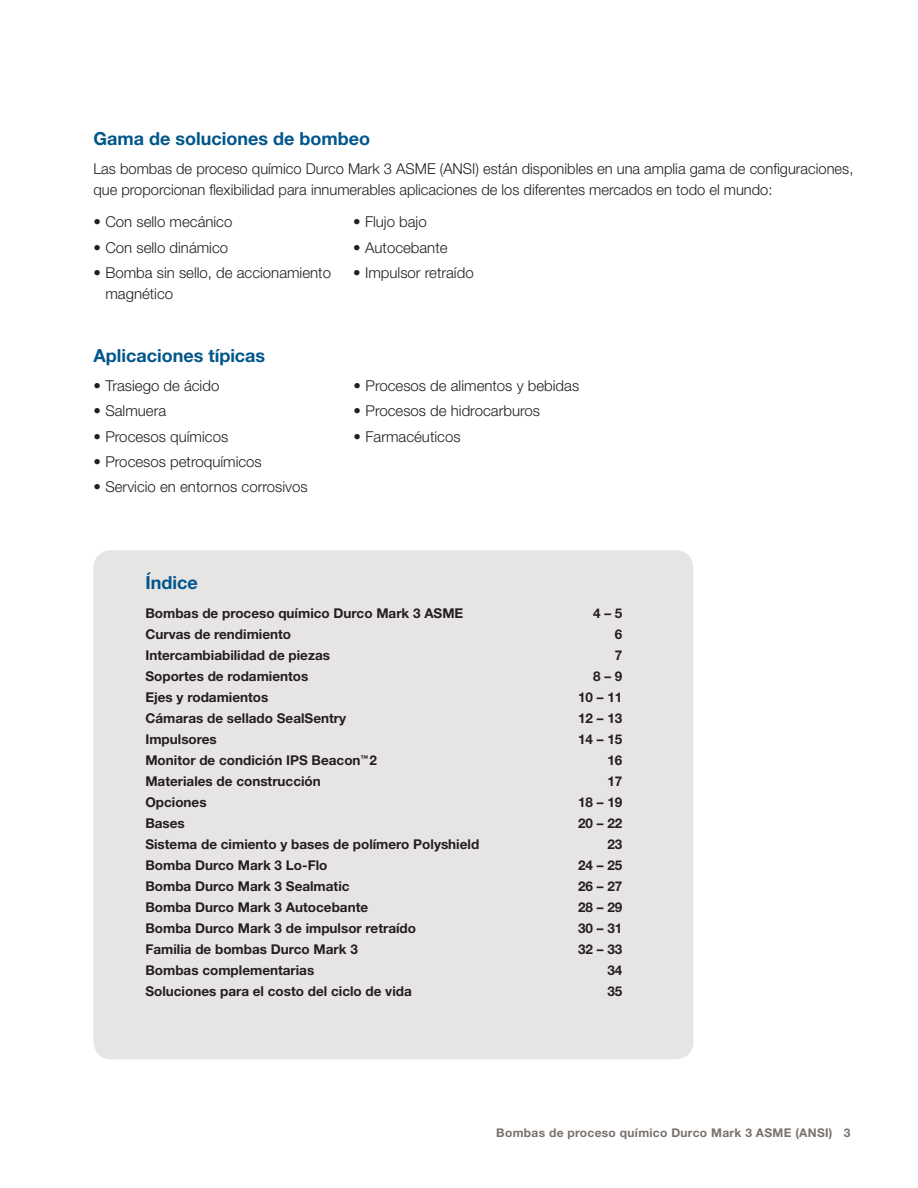
<style>
.page{position:relative;width:918px;height:1188px;background:#fff}
.page>*{position:absolute;margin:0;border:0;box-sizing:border-box;transform-origin:0 0}
.t1{font:700 18px "Helvetica Neue LT Std";color:#00568a}
.t2{font:300 15px/21px "Helvetica Neue LT Std";color:#231f20}
.t3{font:700 13.5px "Helvetica Neue LT Std";color:#231f20}
.t4{font:700 12px "Helvetica Neue LT Std";letter-spacing:.025em;color:#79716c}
</style>
<div class="page">
<div style="left:93px;top:550px;width:600px;height:509px;background:#e7e5e3;border-radius:18px"></div>
<h1 class="t1" style="left:93px;top:127px;width:278px">Gama de soluciones de bombeo</h1>
<p class="t2" style="left:93px;top:158px;width:761px">Las bombas de proceso químico Durco Mark 3 ASME (ANSI) están disponibles en una amplia gama de configuraciones, que proporcionan flexibilidad para innumerables aplicaciones de los diferentes mercados en todo el mundo:</p>
<p class="t2" style="left:93px;top:211px;width:140px">• Con sello mecánico</p>
<p class="t2" style="left:93px;top:236px;width:136px">• Con sello dinámico</p>
<p class="t2" style="left:105px;top:262px;width:227px;text-indent:-12px">• Bomba sin sello, de accionamiento magnético</p>
<h1 class="t1" style="left:93px;top:344px;width:173px">Aplicaciones típicas</h1>
<p class="t2" style="left:93px;top:375px;width:127px">• Trasiego de ácido</p>
<p class="t2" style="left:93px;top:400px;width:74px">• Salmuera</p>
<p class="t2" style="left:93px;top:425px;width:136px">• Procesos químicos</p>
<p class="t2" style="left:93px;top:451px;width:170px">• Procesos petroquímicos</p>
<p class="t2" style="left:93px;top:476px;width:216px">• Servicio en entornos corrosivos</p>
<p class="t2" style="left:353px;top:211px;width:75px">• Flujo bajo</p>
<p class="t2" style="left:353px;top:236px;width:96px">• Autocebante</p>
<p class="t2" style="left:353px;top:262px;width:122px">• Impulsor retraído</p>
<p class="t2" style="left:354px;top:375px;width:227px">• Procesos de alimentos y bebidas</p>
<p class="t2" style="left:354px;top:400px;width:188px">• Procesos de hidrocarburos</p>
<p class="t2" style="left:354px;top:425px;width:109px">• Farmacéuticos</p>
<h1 class="t1" style="left:145px;top:571px;width:54px">Índice</h1>
<p class="t3" style="left:145px;top:605px;width:319px">Bombas de proceso químico Durco Mark 3 ASME</p>
<p class="t3" style="left:593px;top:605px;width:31px">4 – 5</p>
<p class="t3" style="left:145px;top:626px;width:147px">Curvas de rendimiento</p>
<p class="t3" style="left:615px;top:626px;width:9px">6</p>
<p class="t3" style="left:145px;top:647px;width:186px">Intercambiabilidad de piezas</p>
<p class="t3" style="left:615px;top:647px;width:9px">7</p>
<p class="t3" style="left:145px;top:668px;width:164px">Soportes de rodamientos</p>
<p class="t3" style="left:593px;top:668px;width:31px">8 – 9</p>
<p class="t3" style="left:145px;top:689px;width:124px">Ejes y rodamientos</p>
<p class="t3" style="left:578px;top:689px;width:46px">10 – 11</p>
<p class="t3" style="left:145px;top:710px;width:202px">Cámaras de sellado SealSentry</p>
<p class="t3" style="left:578px;top:710px;width:46px">12 – 13</p>
<p class="t3" style="left:145px;top:731px;width:73px">Impulsores</p>
<p class="t3" style="left:578px;top:731px;width:46px">14 – 15</p>
<p class="t3" style="left:145px;top:752px;width:233px">Monitor de condición IPS Beacon<sup>™</sup> 2</p>
<p class="t3" style="left:607px;top:752px;width:17px">16</p>
<p class="t3" style="left:145px;top:773px;width:177px">Materiales de construcción</p>
<p class="t3" style="left:607px;top:773px;width:17px">17</p>
<p class="t3" style="left:145px;top:794px;width:63px">Opciones</p>
<p class="t3" style="left:578px;top:794px;width:46px">18 – 19</p>
<p class="t3" style="left:145px;top:815px;width:41px">Bases</p>
<p class="t3" style="left:578px;top:815px;width:46px">20 – 22</p>
<p class="t3" style="left:145px;top:836px;width:335px">Sistema de cimiento y bases de polímero Polyshield</p>
<p class="t3" style="left:607px;top:836px;width:17px">23</p>
<p class="t3" style="left:145px;top:857px;width:183px">Bomba Durco Mark 3 Lo-Flo</p>
<p class="t3" style="left:578px;top:857px;width:46px">24 – 25</p>
<p class="t3" style="left:145px;top:878px;width:206px">Bomba Durco Mark 3 Sealmatic</p>
<p class="t3" style="left:578px;top:878px;width:46px">26 – 27</p>
<p class="t3" style="left:145px;top:899px;width:224px">Bomba Durco Mark 3 Autocebante</p>
<p class="t3" style="left:578px;top:899px;width:46px">28 – 29</p>
<p class="t3" style="left:145px;top:920px;width:272px">Bomba Durco Mark 3 de impulsor retraído</p>
<p class="t3" style="left:578px;top:920px;width:46px">30 – 31</p>
<p class="t3" style="left:145px;top:941px;width:214px">Familia de bombas Durco Mark 3</p>
<p class="t3" style="left:578px;top:941px;width:46px">32 – 33</p>
<p class="t3" style="left:145px;top:962px;width:170px">Bombas complementarias</p>
<p class="t3" style="left:607px;top:962px;width:17px">34</p>
<p class="t3" style="left:145px;top:983px;width:268px">Soluciones para el costo del ciclo de vida</p>
<p class="t3" style="left:607px;top:983px;width:17px">35</p>
<p class="t4" style="left:496px;top:1125px;width:356px">Bombas de proceso químico Durco Mark 3 ASME (ANSI) 3</p>
</div>
